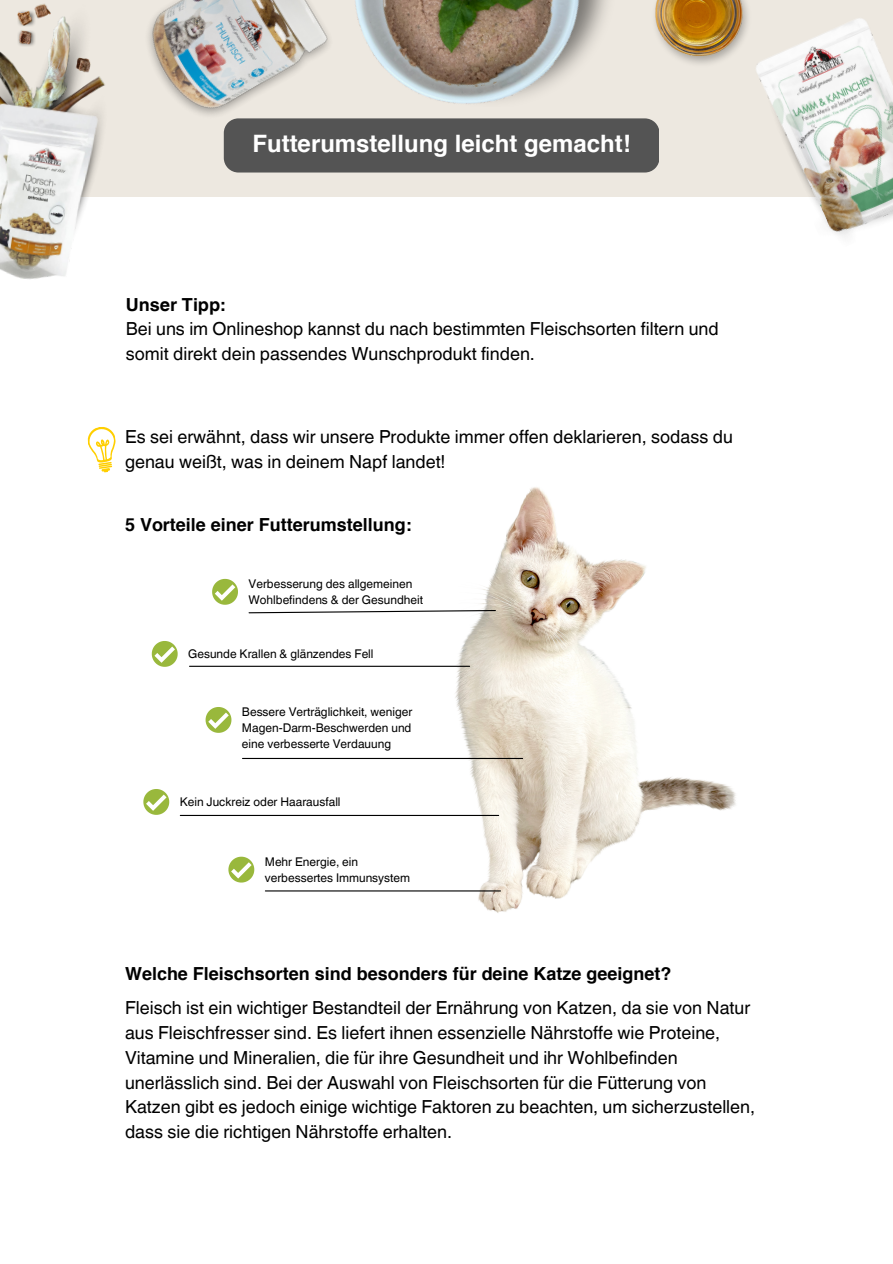
<style>
.page{position:relative;width:893px;height:1264px;background:#fff}
.page>*{position:absolute;margin:0;border:0;box-sizing:border-box;transform-origin:0 0}
.t1{font:700 24px "Helvetica";color:#fff}
.t2{font:18px/24.8px "Helvetica World";color:#000}
.t3{font:700 18px "Helvetica";color:#000}
.t4{font:700 18px "Helvetica World";color:#000}
.t5{font:12px/16px "Helvetica World";color:#000}
</style>
<div class="page">
<div style="left:0;top:0;width:892px;height:197px;background:#ede8e0"></div>
<svg style="left:644px;top:118px;width:15px;height:54px"></svg>
<img style="left:655px;top:0;width:68px;height:64px">
<img style="left:0;top:3px;width:76px;height:86px">
<svg style="left:212px;top:579px;width:26px;height:25px"></svg>
<svg style="left:87px;top:427px;width:29px;height:46px"></svg>
<img style="left:395px;top:0;width:249px;height:172px">
<img style="left:723px;top:0;width:169px;height:237px">
<img style="left:76px;top:0;width:319px;height:173px">
<img style="left:452px;top:487px;width:284px;height:426px">
<svg style="left:152px;top:641px;width:26px;height:26px"></svg>
<svg style="left:205px;top:707px;width:26px;height:25px"></svg>
<svg style="left:143px;top:789px;width:26px;height:25px"></svg>
<svg style="left:228px;top:856px;width:26px;height:26px"></svg>
<svg style="left:248px;top:609px;width:248px;height:5px"></svg>
<hr style="left:189px;top:665px;width:280px;height:2px;background:#000">
<hr style="left:242px;top:758px;width:280px;height:1px;background:#000">
<hr style="left:180px;top:814px;width:318px;height:2px;background:#000">
<hr style="left:265px;top:890px;width:235px;height:1px;background:#000">
<img style="left:0;top:89px;width:113px;height:190px">
<p class="t1" style="left:252px;top:133px;width:380px">Futterumstellung leicht gemacht!</p>
<p class="t4" style="left:126px;top:289px;width:101px">Unser Tipp:</p>
<p class="t2" style="left:126px;top:317px;width:594px">Bei uns im Onlineshop kannst du nach bestimmten Fleischsorten filtern und somit direkt dein passendes Wunschprodukt finden.</p>
<p class="t2" style="left:125px;top:424px;width:609px">Es sei erwähnt, dass wir unsere Produkte immer offen deklarieren, sodass du genau weißt, was in deinem Napf landet!</p>
<p class="t3" style="left:125px;top:517px;width:288px">5 Vorteile einer Futterumstellung:</p>
<p class="t5" style="left:248px;top:575px;width:176px">Verbesserung des allgemeinen<br>Wohlbefindens &amp; der Gesundheit</p>
<p class="t5" style="left:188px;top:645px;width:187px">Gesunde Krallen &amp; glänzendes Fell</p>
<p class="t5" style="left:242px;top:703px;width:172px;text-align:justify">Bessere Verträglichkeit, weniger Magen-Darm-Beschwerden und eine verbesserte Verdauung</p>
<p class="t5" style="left:180px;top:793px;width:162px">Kein Juckreiz oder Haarausfall</p>
<p class="t5" style="left:265px;top:853px;width:147px">Mehr Energie, ein verbessertes Immunsystem</p>
<p class="t3" style="left:125px;top:965px;width:548px">Welche Fleischsorten sind besonders für deine Katze geeignet?</p>
<p class="t2" style="left:125px;top:995px;width:631px">Fleisch ist ein wichtiger Bestandteil der Ernährung von Katzen, da sie von Natur aus Fleischfresser sind. Es liefert ihnen essenzielle Nährstoffe wie Proteine, Vitamine und Mineralien, die für ihre Gesundheit und ihr Wohlbefinden unerlässlich sind. Bei der Auswahl von Fleischsorten für die Fütterung von Katzen gibt es jedoch einige wichtige Faktoren zu beachten, um sicherzustellen, dass sie die richtigen Nährstoffe erhalten.</p>
</div>
